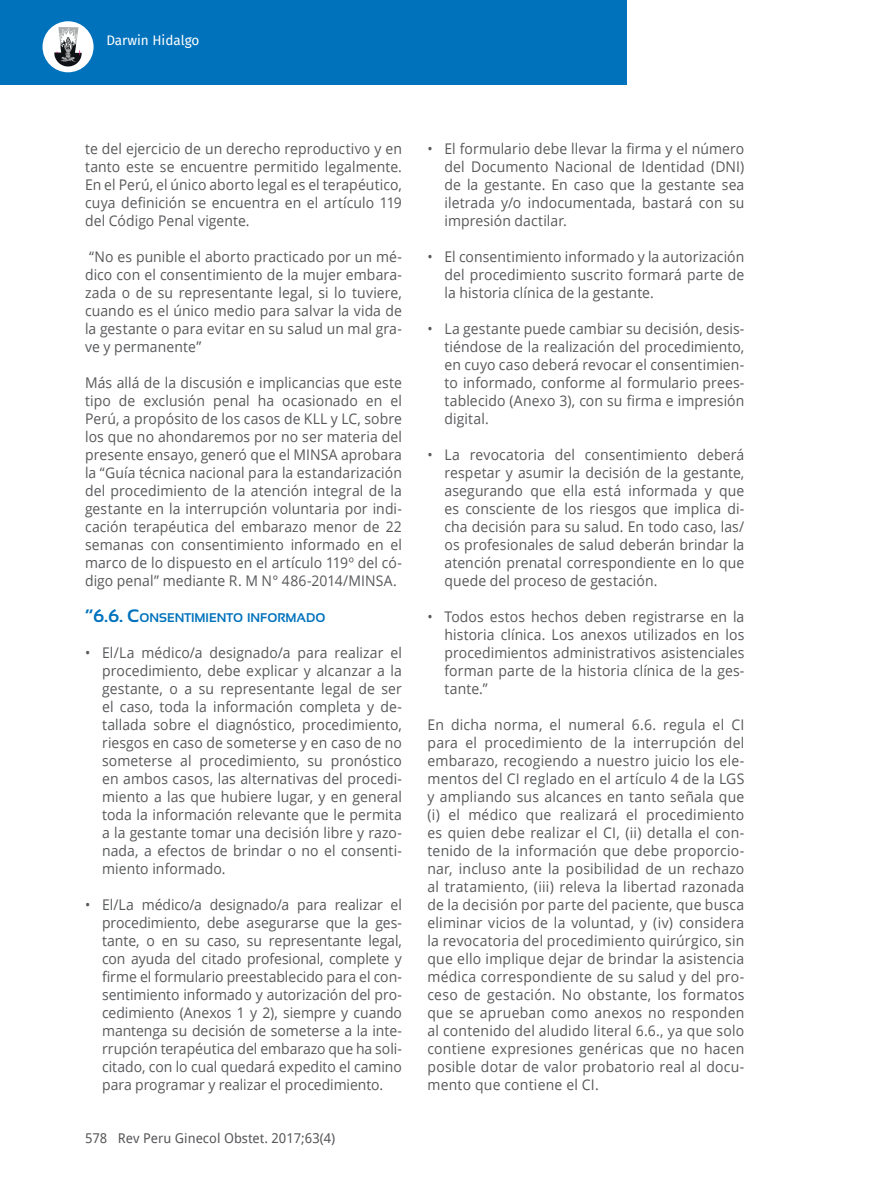
<style>
.page{position:relative;width:872px;height:1191px;background:#fff}
.page>*{position:absolute;margin:0;border:0;box-sizing:border-box;transform-origin:0 0}
.t1{font:14.7px/18px "Open Sans";letter-spacing:.005em;color:#57585a;text-align:justify;scale:.95 1}
.t2{font:13.5px "Droid Sans";color:#57585a}
.t3{font:13.5px "Fira Sans";color:#fff}
.t4{font:700 12.6px "Sansation";color:#0072bc}
.s1{font-size:18px}
</style>
<div class="page">
<div style="left:0;top:0;width:626px;height:85px;background:#0072bc"></div>
<div style="left:43px;top:21px;width:51px;height:51px;background:#fff;border-radius:50%"></div>
<svg style="left:54px;top:27px;width:28px;height:40px"></svg>
<p class="t3" style="left:106px;top:30px;width:95px">Darwin Hidalgo</p>
<p class="t1" style="left:85px;top:139px;width:335px">te del ejercicio de un derecho reproductivo y en tanto este se encuentre permitido legalmente.<br>En el Perú, el único aborto legal es el terapéutico, cuya definición se encuentra en el artículo 119 del Código Penal vigente.</p>
<p class="t1" style="left:85px;top:247px;width:335px">“No es punible el aborto practicado por un mé&shy;dico con el consentimiento de la mujer embara&shy;zada o de su representante legal, si lo tuviere, cuando es el único medio para salvar la vida de la gestante o para evitar en su salud un mal gra&shy;ve y permanente”</p>
<p class="t1" style="left:85px;top:373px;width:335px">Más allá de la discusión e implicancias que este tipo de exclusión penal ha ocasionado en el Perú, a propósito de los casos de KLL y LC, sobre los que no ahondaremos por no ser materia del presente ensayo, generó que el MINSA aprobara la “Guía técnica nacional para la estandarización del procedimiento de la atención integral de la gestante en la interrupción voluntaria por indi&shy;cación terapéutica del embarazo menor de 22 semanas con consentimiento informado en el marco de lo dispuesto en el artículo 119º del có&shy;digo penal” mediante R. M N° 486-2014/MINSA.</p>
<p class="t4" style="left:85px;top:611px;width:242px"><span class="s1">“6.6. C</span>ONSENTIMIENTO INFORMADO</p>
<p class="t1" style="left:102px;top:643px;width:317px;text-indent:-17px">• El/La médico/a designado/a para realizar el procedimiento, debe explicar y alcanzar a la gestante, o a su representante legal de ser el caso, toda la información completa y de&shy;tallada sobre el diagnóstico, procedimiento, riesgos en caso de someterse y en caso de no someterse al procedimiento, su pronóstico en ambos casos, las alternativas del procedi&shy;miento a las que hubiere lugar, y en general toda la información relevante que le permita a la gestante tomar una decisión libre y razo&shy;nada, a efectos de brindar o no el consenti&shy;miento informado.</p>
<p class="t1" style="left:102px;top:895px;width:317px;text-indent:-17px">• El/La médico/a designado/a para realizar el procedimiento, debe asegurarse que la ges&shy;tante, o en su caso, su representante legal, con ayuda del citado profesional, complete y firme el formulario preestablecido para el con&shy;sentimiento informado y autorización del pro&shy;cedimiento (Anexos 1 y 2), siempre y cuando mantenga su decisión de someterse a la inte&shy;rrupción terapéutica del embarazo que ha soli&shy;citado, con lo cual quedará expedito el camino para programar y realizar el procedimiento.</p>
<p class="t2" style="left:85px;top:1128px;width:252px">578 Rev Peru Ginecol Obstet. 2017;63(4)</p>
<p class="t1" style="left:444px;top:139px;width:317px;text-indent:-17px">• El formulario debe llevar la firma y el número del Documento Nacional de Identidad (DNI) de la gestante. En caso que la gestante sea iletrada y/o indocumentada, bastará con su impresión dactilar.</p>
<p class="t1" style="left:444px;top:247px;width:317px;text-indent:-17px">• El consentimiento informado y la autorización del procedimiento suscrito formará parte de la historia clínica de la gestante.</p>
<p class="t1" style="left:444px;top:319px;width:317px;text-indent:-17px">• La gestante puede cambiar su decisión, desis&shy;tiéndose de la realización del procedimiento, en cuyo caso deberá revocar el consentimien&shy;to informado, conforme al formulario prees&shy;tablecido (Anexo 3), con su firma e impresión digital.</p>
<p class="t1" style="left:444px;top:445px;width:317px;text-indent:-17px">• La revocatoria del consentimiento deberá respetar y asumir la decisión de la gestante, asegurando que ella está informada y que es consciente de los riesgos que implica di&shy;cha decisión para su salud. En todo caso, las/ os profesionales de salud deberán brindar la atención prenatal correspondiente en lo que quede del proceso de gestación.</p>
<p class="t1" style="left:444px;top:607px;width:317px;text-indent:-17px">• Todos estos hechos deben registrarse en la historia clínica. Los anexos utilizados en los procedimientos administrativos asistenciales forman parte de la historia clínica de la ges&shy;tante.”</p>
<p class="t1" style="left:427px;top:715px;width:335px">En dicha norma, el numeral 6.6. regula el CI para el procedimiento de la interrupción del embarazo, recogiendo a nuestro juicio los ele&shy;mentos del CI reglado en el artículo 4 de la LGS y ampliando sus alcances en tanto señala que (i) el médico que realizará el procedimiento es quien debe realizar el CI, (ii) detalla el con&shy;tenido de la información que debe proporcio&shy;nar, incluso ante la posibilidad de un rechazo al tratamiento, (iii) releva la libertad razonada de la decisión por parte del paciente, que busca eliminar vicios de la voluntad, y (iv) considera la revocatoria del procedimiento quirúrgico, sin que ello implique dejar de brindar la asistencia médica correspondiente de su salud y del pro&shy;ceso de gestación. No obstante, los formatos que se aprueban como anexos no responden al contenido del aludido literal 6.6., ya que solo contiene expresiones genéricas que no hacen posible dotar de valor probatorio real al docu&shy;mento que contiene el CI.</p>
</div>
